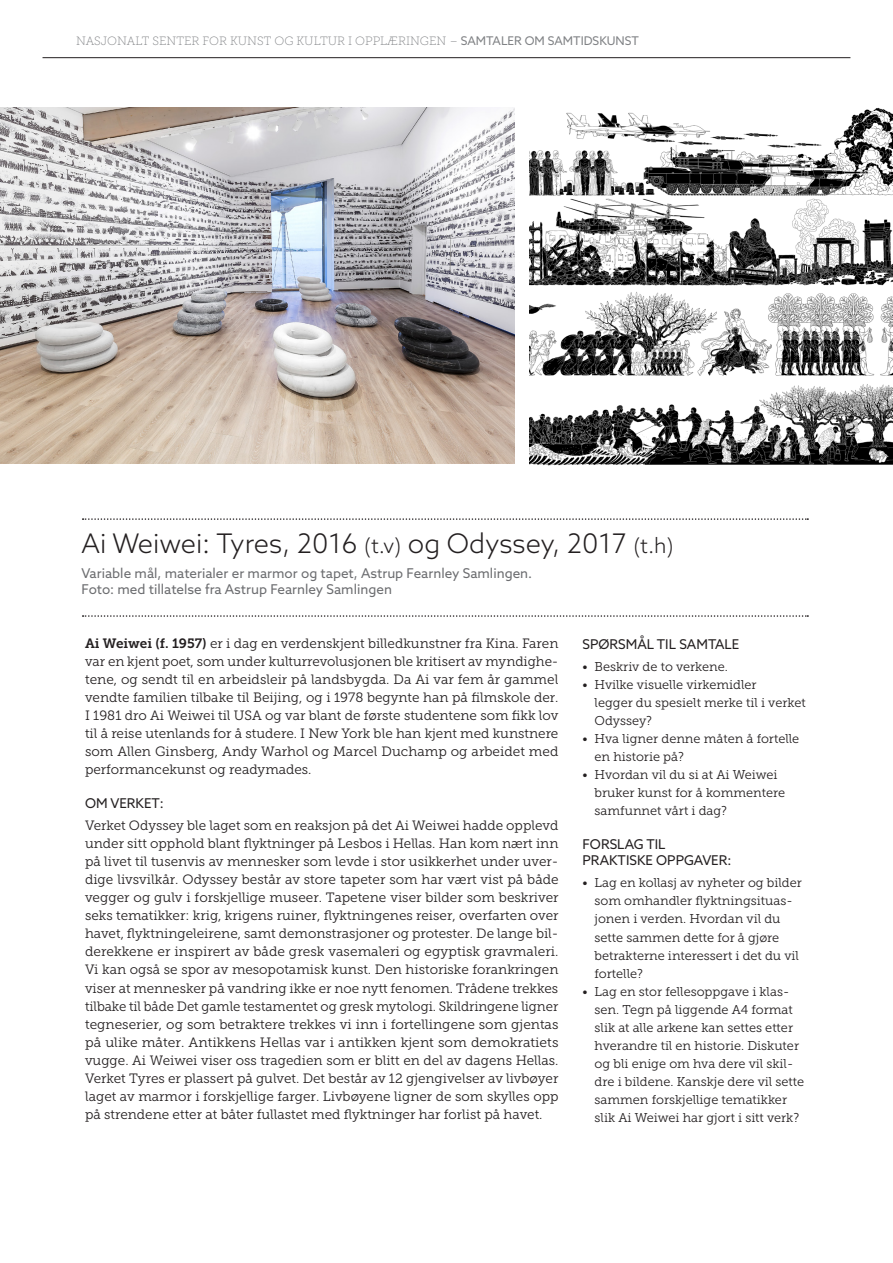
<style>
.page{position:relative;width:893px;height:1263px;background:#fff}
.page>*{position:absolute;margin:0;border:0;box-sizing:border-box;transform-origin:0 0}
.Kunster_tittel{font:300 27px "Azo Sans";color:#231f20}
.Brødtekst{font:13.5px/18px "Museo Slab 300";color:#231f20;text-align:justify}
.Undertekst{font:13.5px/16.2px "Azo Sans";color:#6c6d70}
.Mellomtittel{font:13.5px/16.2px "Azo Sans";color:#231f20}
.Brødtekst-2{font:12.75px/18px "Museo Slab 300";color:#231f20}
.t1{font:12px "Museo Slab 100";color:#808285}
.s1{font-family:"Azo Sans"}
.s2{font-size:21px}
.s3{font-family:"Museo Slab 700"}
</style>
<div class="page">
<hr style="left:43px;top:57px;width:807px;height:1px;background:#231f20">
<img style="left:0;top:108px;width:514px;height:356px">
<img style="left:529px;top:107px;width:363px;height:358px">
<svg style="left:83px;top:518px;width:725px;height:2px"></svg>
<svg style="left:83px;top:615px;width:725px;height:2px"></svg>
<p class="t1" style="left:76px;top:35px;width:564px">NASJONALT SENTER FOR KUNST OG KULTUR I OPPLÆRINGEN – <span class="s1">SAMTALER OM SAMTIDSKUNST</span></p>
<p class="Kunster_tittel" style="left:82px;top:526px;width:593px">Ai Weiwei: Tyres, 2016 <span class="s2">(t.v)</span> og Odyssey, 2017 <span class="s2">(t.h)</span></p>
<p class="Undertekst" style="left:82px;top:564px;width:452px">Variable mål, materialer er marmor og tapet, Astrup Fearnley Samlingen.<br>Foto: med tillatelse fra Astrup Fearnley Samlingen</p>
<p class="Brødtekst" style="left:85px;top:634px;width:475px"><span class="s3">Ai Weiwei (f. 1957)</span> er i dag en verdenskjent billedkunstner fra Kina. Faren var en kjent poet, som under kulturrevolusjonen ble kritisert av myndighe&shy;tene, og sendt til en arbeidsleir på landsbygda. Da Ai var fem år gammel vendte familien tilbake til Beijing, og i 1978 begynte han på filmskole der.<br>I 1981 dro Ai Weiwei til USA og var blant de første studentene som fikk lov til å reise utenlands for å studere. I New York ble han kjent med kunstnere som Allen Ginsberg, Andy Warhol og Marcel Duchamp og arbeidet med performancekunst og readymades.</p>
<p class="Mellomtittel" style="left:85px;top:795px;width:80px">OM VERKET:</p>
<p class="Brødtekst" style="left:85px;top:817px;width:475px">Verket Odyssey ble laget som en reaksjon på det Ai Weiwei hadde opplevd under sitt opphold blant flyktninger på Lesbos i Hellas. Han kom nært inn på livet til tusenvis av mennesker som levde i stor usikkerhet under uver&shy;dige livsvilkår. Odyssey består av store tapeter som har vært vist på både vegger og gulv i forskjellige museer. Tapetene viser bilder som beskriver seks tematikker: krig, krigens ruiner, flyktningenes reiser, overfarten over havet, flyktningeleirene, samt demonstrasjoner og protester. De lange bil&shy;derekkene er inspirert av både gresk vasemaleri og egyptisk gravmaleri.<br>Vi kan også se spor av mesopotamisk kunst. Den historiske forankringen viser at mennesker på vandring ikke er noe nytt fenomen. Trådene trekkes tilbake til både Det gamle testamentet og gresk mytologi. Skildringene ligner tegneserier, og som betraktere trekkes vi inn i fortellingene som gjentas på ulike måter. Antikkens Hellas var i antikken kjent som demokratiets vugge. Ai Weiwei viser oss tragedien som er blitt en del av dagens Hellas.<br>Verket Tyres er plassert på gulvet. Det består av 12 gjengivelser av livbøyer laget av marmor i forskjellige farger. Livbøyene ligner de som skylles opp på strendene etter at båter fullastet med flyktninger har forlist på havet.</p>
<p class="Mellomtittel" style="left:583px;top:635px;width:158px">SPØRSMÅL TIL SAMTALE</p>
<p class="Brødtekst-2" style="left:583px;top:657px;width:147px">• Beskriv de to verkene.</p>
<p class="Brødtekst-2" style="left:595px;top:675px;width:213px;text-indent:-12px">• Hvilke visuelle virkemidler<br>legger du spesielt merke til i verket<br>Odyssey?</p>
<p class="Brødtekst-2" style="left:595px;top:729px;width:206px;text-indent:-12px">• Hva ligner denne måten å fortelle en historie på?</p>
<p class="Brødtekst-2" style="left:595px;top:765px;width:192px;text-indent:-12px">• Hvordan vil du si at Ai Weiwei bruker kunst for å kommentere samfunnet vårt i dag?</p>
<p class="Mellomtittel" style="left:583px;top:836px;width:150px">FORSLAG TIL<br>PRAKTISKE OPPGAVER:</p>
<p class="Brødtekst-2" style="left:595px;top:874px;width:209px;text-indent:-12px">• Lag en kollasj av nyheter og bilder som omhandler flyktningsituas&shy;jonen i verden. Hvordan vil du sette sammen dette for å gjøre betrakterne interessert i det du vil fortelle?</p>
<p class="Brødtekst-2" style="left:595px;top:982px;width:211px;text-indent:-12px">• Lag en stor fellesoppgave i klas&shy;sen. Tegn på liggende A4 format slik at alle arkene kan settes etter hverandre til en historie. Diskuter og bli enige om hva dere vil skil&shy;dre i bildene. Kanskje dere vil sette sammen forskjellige tematikker slik Ai Weiwei har gjort i sitt verk?</p>
</div>
